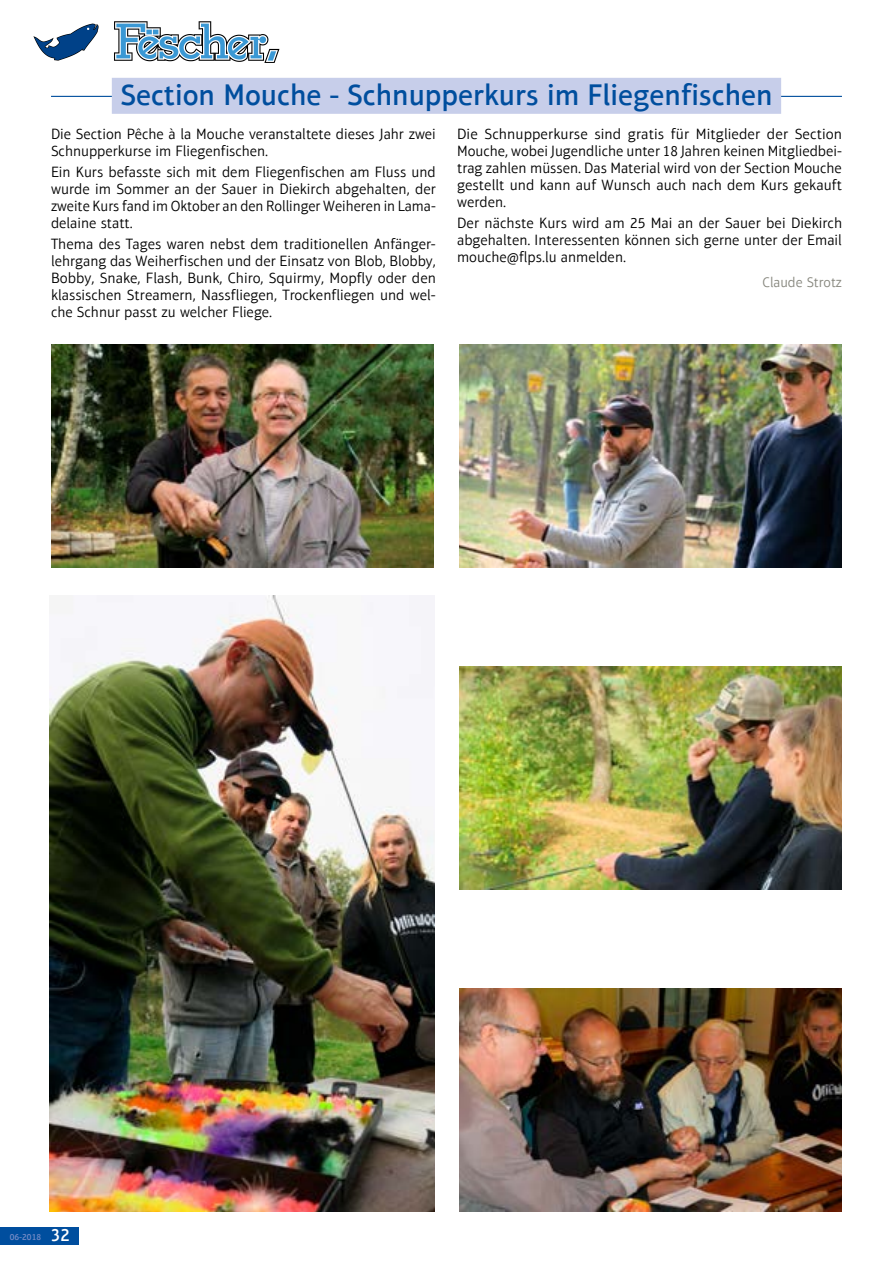
<style>
.page{position:relative;width:893px;height:1263px;background:#fff}
.page>*{position:absolute;margin:0;border:0;box-sizing:border-box;transform-origin:0 0}
.t1{font:500 30px "Aptifer Sans Com";color:#004e9e}
.t2{font:300 15px/16.8px "Aptifer Sans Com";color:#000;text-align:justify}
.t3{font:300 14.25px "Aptifer Sans Com";color:#86867d}
.t4{font:500 9px "Aptifer Sans Com";color:#748bc6}
.s1{font-size:18px;color:#fff}
</style>
<div class="page">
<div style="left:0;top:1228px;width:79px;height:17px;background:#004e9e"></div>
<hr style="left:51px;top:96px;width:791px;height:1px;background:#004e9e">
<div style="left:112px;top:78px;width:669px;height:36px;background:#c7ceea"></div>
<img style="left:51px;top:345px;width:383px;height:222px">
<img style="left:459px;top:989px;width:383px;height:223px">
<img style="left:459px;top:667px;width:383px;height:223px">
<img style="left:459px;top:345px;width:383px;height:222px">
<img style="left:50px;top:595px;width:385px;height:617px">
<svg style="left:33px;top:24px;width:66px;height:37px"></svg>
<svg style="left:114px;top:21px;width:165px;height:42px"></svg>
<h1 class="t1" style="left:120px;top:78px;width:654px">Section Mouche - Schnupperkurs im Fliegenfischen</h1>
<p class="t2" style="left:51px;top:126px;width:386px">Die Section Pêche à la Mouche veranstaltete dieses Jahr zwei<br>Schnupperkurse im Fliegenfischen.</p>
<p class="t2" style="left:51px;top:164px;width:386px">Ein Kurs befasste sich mit dem Fliegenfischen am Fluss und wurde im Sommer an der Sauer in Diekirch abgehalten, der zweite Kurs fand im Oktober an den Rollinger Weiheren in Lama&shy;delaine statt.</p>
<p class="t2" style="left:51px;top:236px;width:386px">Thema des Tages waren nebst dem traditionellen Anfänger&shy;lehrgang das Weiherfischen und der Einsatz von Blob, Blobby, Bobby, Snake, Flash, Bunk, Chiro, Squirmy, Mopfly oder den klassischen Streamern, Nassfliegen, Trockenfliegen und wel&shy;che Schnur passt zu welcher Fliege.</p>
<p class="t2" style="left:457px;top:126px;width:387px">Die Schnupperkurse sind gratis für Mitglieder der Section Mouche, wobei Jugendliche unter 18 Jahren keinen Mitgliedbei&shy;trag zahlen müssen. Das Material wird von der Section Mouche gestellt und kann auf Wunsch auch nach dem Kurs gekauft werden.</p>
<p class="t2" style="left:457px;top:215px;width:387px">Der nächste Kurs wird am 25 Mai an der Sauer bei Diekirch abgehalten. Interessenten können sich gerne unter der Email mouche@flps.lu anmelden.</p>
<p class="t3" style="left:763px;top:274px;width:81px">Claude Strotz</p>
<p class="t4" style="left:10px;top:1231px;width:62px">06-2018 <span class="s1">32</span></p>
</div>
